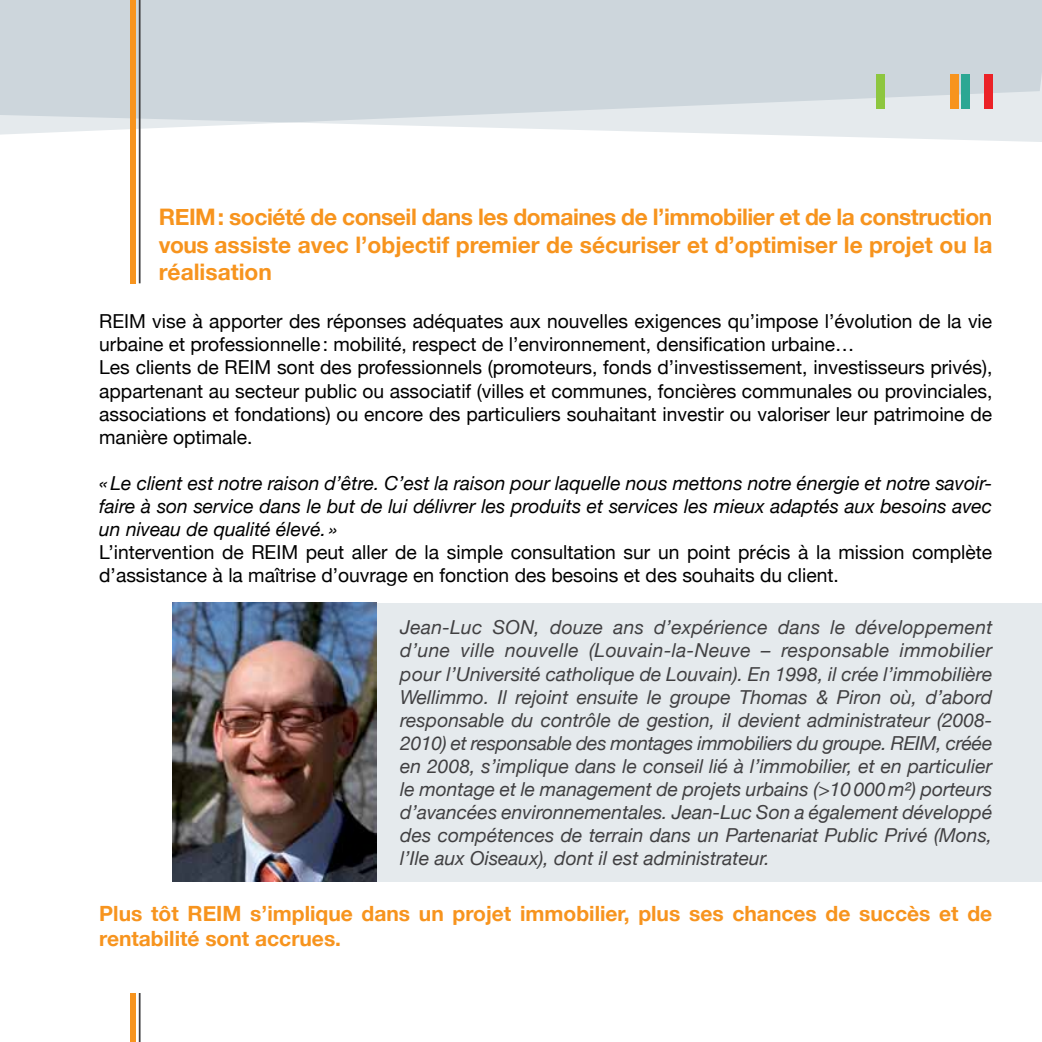
<style>
.page{position:relative;width:1042px;height:1042px;background:#fff}
.page>*{position:absolute;margin:0;border:0;box-sizing:border-box;transform-origin:0 0}
.t1{font:700 22.75px/27.3px "Helvetica Neue";color:#f7941e;text-align:justify}
.t2{font:700 21px/25.2px "Helvetica Neue";color:#f7941e}
.t3{font:italic 19.25px/23.1px "Helvetica Neue";color:#414042;text-align:justify}
.t4{font:19.25px/23.1px "Helvetica Neue";color:#000}
.t5{font:italic 19.25px/23.1px "Helvetica Neue";color:#000;text-align:justify}
</style>
<div class="page">
<svg style="left:0;top:0;width:1042px;height:143px;background:#d4dce1"></svg>
<div style="left:983px;top:74px;width:9px;height:34px;background:#eb2227"></div>
<div style="left:961px;top:74px;width:9px;height:34px;background:#2ca793"></div>
<div style="left:950px;top:74px;width:9px;height:34px;background:#f7941e"></div>
<div style="left:876px;top:74px;width:9px;height:34px;background:#8dc63f"></div>
<div style="left:172px;top:603px;width:870px;height:278px;background:#e5eaed"></div>
<img style="left:172px;top:603px;width:204px;height:278px">
<div style="left:130px;top:0;width:5px;height:283px;background:#f7941e"></div>
<hr style="left:139px;top:0;width:2px;height:283px;background:#414042">
<div style="left:130px;top:993px;width:5px;height:49px;background:#f7941e"></div>
<hr style="left:139px;top:993px;width:2px;height:49px;background:#414042">
<p class="t1" style="left:159px;top:203px;width:835px">REIM: société de conseil dans les domaines de l’immobilier et de la construction vous assiste avec l’objectif premier de sécuriser et d’optimiser le projet ou la réalisation</p>
<p class="t4" style="left:99px;top:310px;width:894px">REIM vise à apporter des réponses adéquates aux nouvelles exigences qu’impose l’évolution de la vie urbaine et professionnelle: mobilité, respect de l’environnement, densification urbaine…<br>Les clients de REIM sont des professionnels (promoteurs, fonds d’investissement, investisseurs privés), appartenant au secteur public ou associatif (villes et communes, foncières communales ou provinciales, associations et fondations) ou encore des particuliers souhaitant investir ou valoriser leur patrimoine de manière optimale.</p>
<p class="t5" style="left:99px;top:471px;width:894px">«Le client est notre raison d’être. C’est la raison pour laquelle nous mettons notre énergie et notre savoir&shy;faire à son service dans le but de lui délivrer les produits et services les mieux adaptés aux besoins avec un niveau de qualité élevé. »</p>
<p class="t4" style="left:99px;top:541px;width:894px">L’intervention de REIM peut aller de la simple consultation sur un point précis à la mission complète d’assistance à la maîtrise d’ouvrage en fonction des besoins et des souhaits du client.</p>
<p class="t3" style="left:400px;top:616px;width:593px">Jean-Luc SON, douze ans d’expérience dans le développement d’une ville nouvelle (Louvain-la-Neuve – responsable immobilier pour l’Université catholique de Louvain). En 1998, il crée l’immobilière Wellimmo. Il rejoint ensuite le groupe Thomas &amp; Piron où, d’abord responsable du contrôle de gestion, il devient administrateur (2008- 2010) et responsable des montages immobiliers du groupe. REIM, créée en 2008, s’implique dans le conseil lié à l’immobilier, et en particulier le montage et le management de projets urbains (&gt;10000m²) porteurs d’avancées environnementales. Jean-Luc Son a également développé des compétences de terrain dans un Partenariat Public Privé (Mons, l’Ile aux Oiseaux), dont il est administrateur.</p>
<p class="t2" style="left:99px;top:900px;width:894px">Plus tôt REIM s’implique dans un projet immobilier, plus ses chances de succès et de rentabilité sont accrues.</p>
</div>
